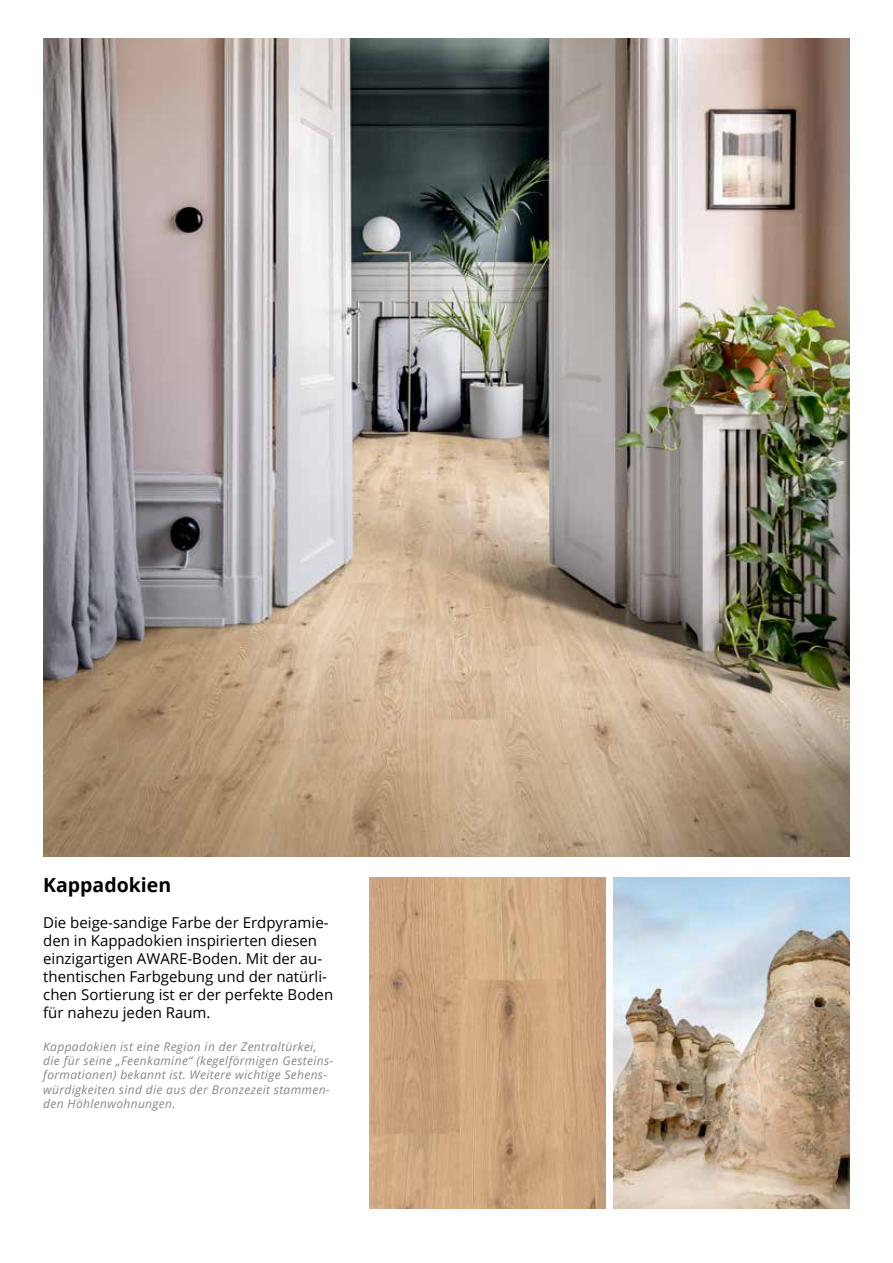
<style>
.page{position:relative;width:893px;height:1263px;background:#fff}
.page>*{position:absolute;margin:0;border:0;box-sizing:border-box;transform-origin:0 0}
.t1{font:700 19.5px "Open Sans";color:#000}
.t2{font:15px/18px "Open Sans";color:#000}
.t3{font:italic 12px/14.4px "Open Sans";letter-spacing:.03em;color:#878787}
</style>
<div class="page">
<img style="left:369px;top:877px;width:236px;height:332px">
<img style="left:43px;top:38px;width:807px;height:819px">
<img style="left:614px;top:877px;width:236px;height:332px">
<h1 class="t1" style="left:43px;top:871px;width:129px">Kappadokien</h1>
<p class="t2" style="left:43px;top:913px;width:291px">Die beige-sandige Farbe der Erdpyramie&shy;den in Kappadokien inspirierten diesen einzigartigen AWARE-Boden. Mit der au&shy;thentischen Farbgebung und der natürli&shy;chen Sortierung ist er der perfekte Boden für nahezu jeden Raum.</p>
<p class="t3" style="left:43px;top:1039px;width:292px">Kappadokien ist eine Region in der Zentraltürkei, die für seine „Feenkamine“ (kegelförmigen Gesteins&shy;formationen) bekannt ist. Weitere wichtige Sehens&shy;würdigkeiten sind die aus der Bronzezeit stammen&shy;den Höhlenwohnungen.</p>
</div>
